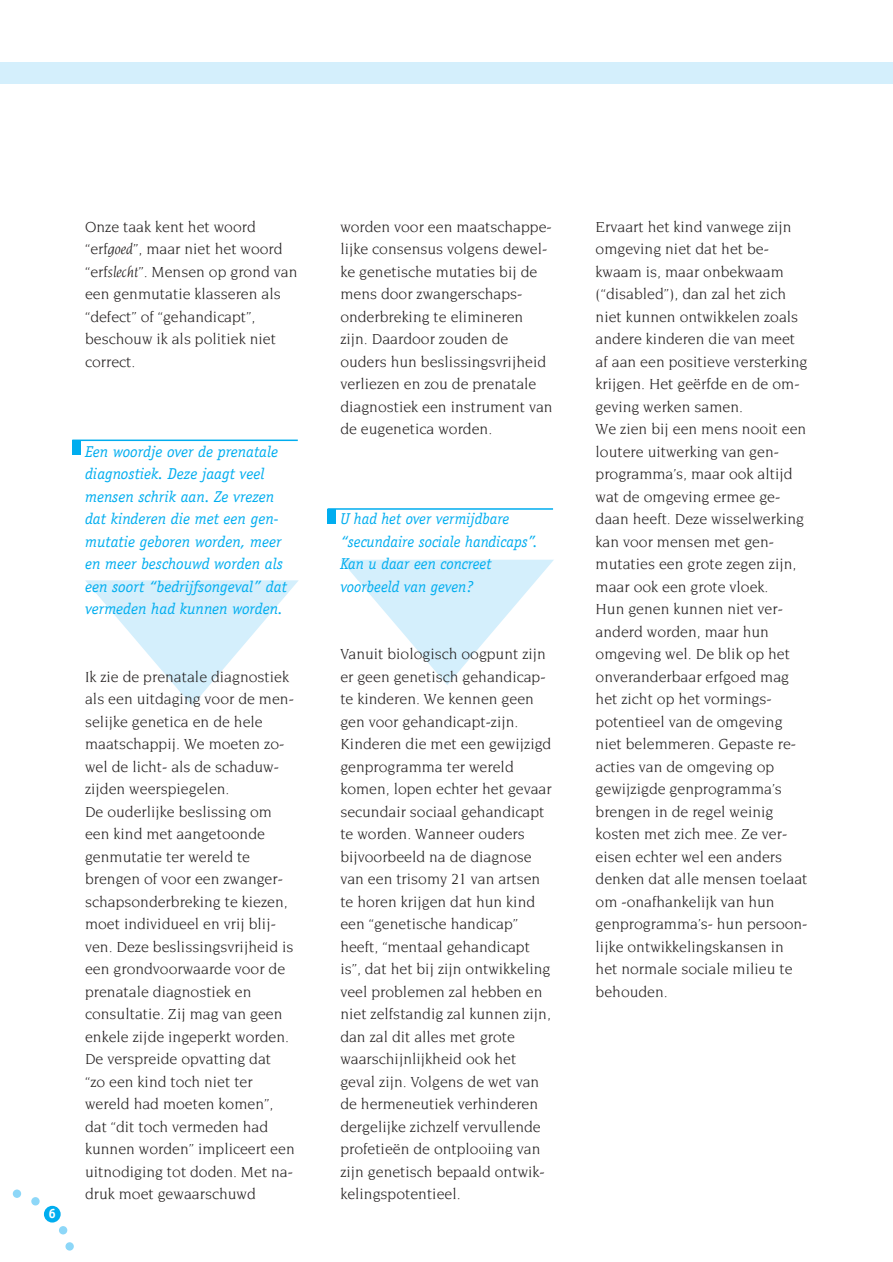
<style>
.page{position:relative;width:893px;height:1262px;background:#fff}
.page>*{position:absolute;margin:0;border:0;box-sizing:border-box;transform-origin:0 0}
.t1{font:15.75px/22.5px "Novarese";color:#231f1f}
.t2{font:italic 15.75px/22.5px "Officina Serif";color:#00adef}
.t3{font:700 13.5px "Officina Sans";color:#fff}
.s1{font-style:italic}
</style>
<div class="page">
<svg style="left:341px;top:559px;width:213px;height:126px"></svg>
<svg style="left:85px;top:580px;width:214px;height:126px"></svg>
<div style="left:0;top:62px;width:892px;height:22px;background:#d4effc"></div>
<div style="left:44px;top:1205px;width:17px;height:17px;background:#00adef;border-radius:50%"></div>
<div style="left:13px;top:1189px;width:8px;height:8px;background:#8dd7f8;border-radius:50%"></div>
<div style="left:31px;top:1197px;width:9px;height:8px;background:#8dd7f8;border-radius:50%"></div>
<div style="left:59px;top:1226px;width:8px;height:8px;background:#8dd7f8;border-radius:50%"></div>
<div style="left:65px;top:1242px;width:9px;height:8px;background:#8dd7f8;border-radius:50%"></div>
<hr style="left:72px;top:439px;width:226px;height:2px;background:#00adef">
<div style="left:72px;top:440px;width:9px;height:15px;background:#00adef"></div>
<hr style="left:327px;top:508px;width:226px;height:2px;background:#00adef">
<div style="left:327px;top:509px;width:9px;height:15px;background:#00adef"></div>
<p class="t1" style="left:85px;top:216px;width:214px">Onze taak kent het woord “erf<span class="s1">goed</span>”, maar niet het woord “erf<span class="s1">slecht</span>”. Mensen op grond van een genmutatie klasseren als “defect” of “gehandicapt”, beschouw ik als politiek niet correct.</p>
<p class="t3" style="left:48px;top:1208px;width:9px">6</p>
<p class="t2" style="left:85px;top:441px;width:203px">Een woordje over de prenatale diagnostiek. Deze jaagt veel mensen schrik aan. Ze vrezen dat kinderen die met een gen&shy;mutatie geboren worden, meer en meer beschouwd worden als een soort “bedrijfsongeval” dat vermeden had kunnen worden.</p>
<p class="t1" style="left:85px;top:666px;width:211px">Ik zie de prenatale diagnostiek als een uitdaging voor de men&shy;selijke genetica en de hele maatschappij. We moeten zo&shy;wel de licht- als de schaduw&shy;zijden weerspiegelen.<br>De ouderlijke beslissing om een kind met aangetoonde genmutatie ter wereld te brengen of voor een zwanger&shy;schapsonderbreking te kiezen, moet individueel en vrij blij&shy;ven. Deze beslissingsvrijheid is een grondvoorwaarde voor de prenatale diagnostiek en consultatie. Zij mag van geen enkele zijde ingeperkt worden.<br>De verspreide opvatting dat “zo een kind toch niet ter wereld had moeten komen”, dat “dit toch vermeden had kunnen worden” impliceert een uitnodiging tot doden. Met na&shy;druk moet gewaarschuwd</p>
<p class="t1" style="left:340px;top:216px;width:214px">worden voor een maatschappe&shy;lijke consensus volgens dewel&shy;ke genetische mutaties bij de mens door zwangerschaps&shy;onderbreking te elimineren zijn. Daardoor zouden de ouders hun beslissingsvrijheid verliezen en zou de prenatale diagnostiek een instrument van de eugenetica worden.</p>
<p class="t2" style="left:340px;top:509px;width:199px">U had het over vermijdbare “secundaire sociale handicaps”.<br>Kan u daar een concreet voorbeeld van geven?</p>
<p class="t1" style="left:340px;top:643px;width:213px">Vanuit biologisch oogpunt zijn er geen genetisch gehandicap&shy;te kinderen. We kennen geen gen voor gehandicapt-zijn.<br>Kinderen die met een gewijzigd genprogramma ter wereld komen, lopen echter het gevaar secundair sociaal gehandicapt te worden. Wanneer ouders bijvoorbeeld na de diagnose van een trisomy 21 van artsen te horen krijgen dat hun kind een “genetische handicap” heeft, “mentaal gehandicapt is”, dat het bij zijn ontwikkeling veel problemen zal hebben en niet zelfstandig zal kunnen zijn, dan zal dit alles met grote waarschijnlijkheid ook het geval zijn. Volgens de wet van de hermeneutiek verhinderen dergelijke zichzelf vervullende profetieën de ontplooiing van zijn genetisch bepaald ontwik&shy;kelingspotentieel.</p>
<p class="t1" style="left:595px;top:216px;width:213px">Ervaart het kind vanwege zijn omgeving niet dat het be&shy;kwaam is, maar onbekwaam (“disabled”), dan zal het zich niet kunnen ontwikkelen zoals andere kinderen die van meet af aan een positieve versterking krijgen. Het geërfde en de om&shy;geving werken samen.<br>We zien bij een mens nooit een loutere uitwerking van gen&shy;programma’s, maar ook altijd wat de omgeving ermee ge&shy;daan heeft. Deze wisselwerking kan voor mensen met gen&shy;mutaties een grote zegen zijn, maar ook een grote vloek.<br>Hun genen kunnen niet ver&shy;anderd worden, maar hun omgeving wel. De blik op het onveranderbaar erfgoed mag het zicht op het vormings&shy;potentieel van de omgeving niet belemmeren. Gepaste re&shy;acties van de omgeving op gewijzigde genprogramma’s brengen in de regel weinig kosten met zich mee. Ze ver&shy;eisen echter wel een anders denken dat alle mensen toelaat om -onafhankelijk van hun genprogramma’s- hun persoon&shy;lijke ontwikkelingskansen in het normale sociale milieu te behouden.</p>
</div>
